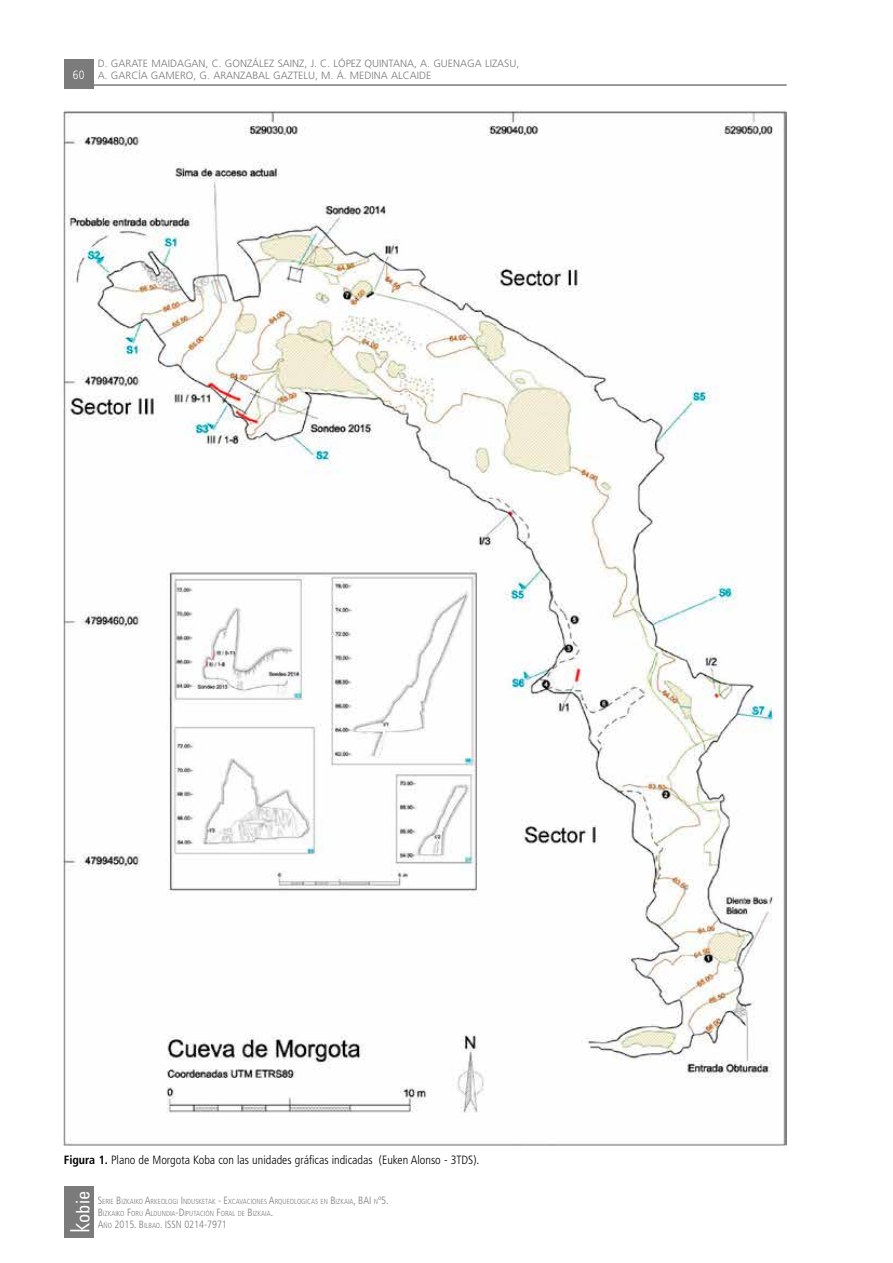
<style>
.page{position:relative;width:893px;height:1263px;background:#fff}
.page>*{position:absolute;margin:0;border:0;box-sizing:border-box;transform-origin:0 0}
.t1{font:300 condensed 26.55px "Univers";color:#fff}
.t2{font:condensed 18.6px "Univers";color:#fff}
.t3{font:300 condensed 12px "Frutiger";color:#000}
.t4{font:300 10.5px/12px "Frutiger";color:#7c7b7b}
.t5{font:300 condensed 10.5px "Frutiger";color:#7c7b7b}
.t6{font:300 condensed 7.35px/12px "Frutiger";color:#7c7b7b}
.s1{font-stretch:condensed;font-size:12px;color:#fff}
.s2{font-weight:700}
.s3{font-size:10.5px}
.s4{font-size:7.35px}
</style>
<div class="page">
<div style="left:64px;top:60px;width:30px;height:29px;background:#7c7b7b"></div>
<div style="left:64px;top:1186px;width:30px;height:51px;background:#7c7b7b"></div>
<hr style="left:94px;top:84px;width:693px;height:2px;background:#7c7b7b">
<img style="left:64px;top:111px;width:723px;height:1034px">
<h3 class="t4" style="left:73px;top:58px;width:448px;text-indent:25px">D. GARATE MAIDAGAN, C. GONZÁLEZ SAINZ, J. C. LÓPEZ QUINTANA, A. GUENAGA LIZASU,<br><span class="s1">60</span> A. GARCÍA GAMERO, G. ARANZABAL GAZTELU, M. Á. MEDINA ALCAIDE</h3>
<h3 class="t3" style="left:64px;top:1152px;width:417px"><span class="s2">Figura 1.</span> Plano de Morgota Koba con las unidades gráficas indicadas (Euken Alonso - 3TDS).</h3>
<h2 class="t2" style="left:71px;top:1223px;width:33px;rotate:-90deg">obie</h2>
<p class="t6" style="left:98px;top:1195px;width:292px"><span class="s3">S</span>ERIE <span class="s3">B</span>IZKAIKO <span class="s3">A</span>RKEOLOGI <span class="s3">I</span> NDUSKETAK <span class="s3">- E</span>XCAVACIONES <span class="s3">A</span>RQUEOLOGICAS EN <span class="s3">B</span>IZKAIA<span class="s3">, BAI</span> N<span class="s3">º5.<br>B</span>IZKAIKO <span class="s3">F</span>ORU <span class="s3">A</span>LDUNDIA<span class="s3">-D</span>IPUTACIÓN <span class="s3">F</span>ORAL DE <span class="s3">B</span>IZKAIA<span class="s3">.</span></p>
<h1 class="t1" style="left:64px;top:1233px;width:12px;rotate:-90deg">k</h1>
<h3 class="t5" style="left:98px;top:1218px;width:131px">A<span class="s4">ÑO</span> 2015. B<span class="s4">ILBAO</span>. ISSN 0214-7971</h3>
</div>
